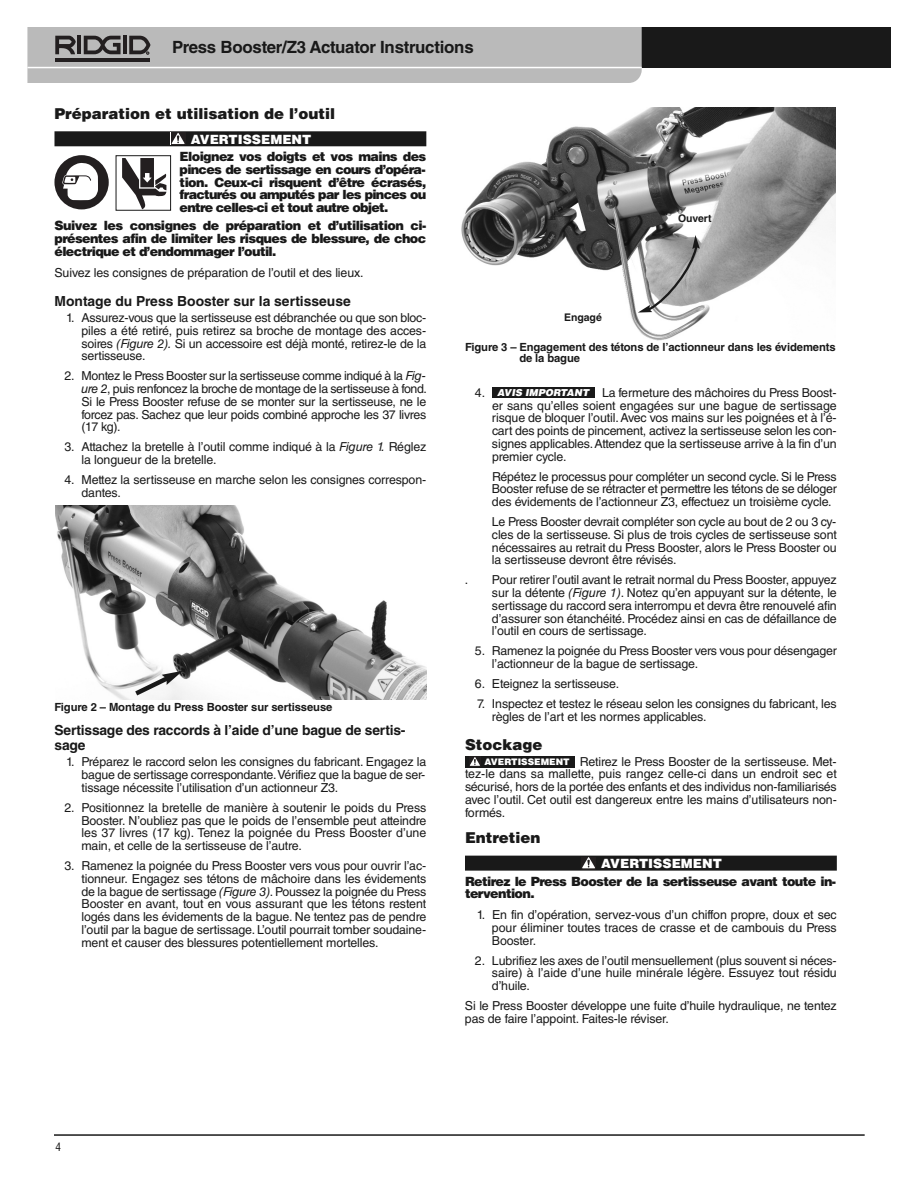
<style>
.page{position:relative;width:918px;height:1188px;background:#fff}
.page>*{position:absolute;margin:0;border:0;box-sizing:border-box;transform-origin:0 0}
.t1{font:700 16.8px "Helvetica LT Std";letter-spacing:-.015em;color:#191919}
.t2{font:900 15px "Helvetica LT Std";color:#191919}
.t3{font:700 13.8px/15.5px "Helvetica LT Std";letter-spacing:-.015em;color:#191919}
.t4{font:900 12.75px/12.8px "Helvetica LT Std";letter-spacing:-.05em;color:#191919;text-align:justify}
.t5{font:900 12.75px "Helvetica LT Std";color:#fff}
.t6{font:12.3px/12.8px "Helvetica LT Std";letter-spacing:-.01em;color:#191919;text-align:justify}
.t7{font:700 11.25px/11.7px "Helvetica LT Std";letter-spacing:-.01em;color:#191919}
.t8{font:condensed 11.25px "Helvetica LT Std";color:#191919}
.t9{font:700 10.5px "Helvetica LT Std";color:#191919}
.t10{font:italic 900 9.6px "Helvetica LT Std";color:#fff}
.t11{font:900 9px "Helvetica LT Std";color:#fff}
.s1{font-style:italic}
</style>
<div class="page">
<hr style="left:54px;top:1134px;width:811px;height:2px;background:#191919">
<div style="left:54px;top:131px;width:372px;height:15px;background:#191919"></div>
<div style="left:171px;top:133px;width:14px;height:12px;background:#231f20"></div>
<svg style="left:172px;top:133px;width:13px;height:11px"></svg>
<div style="left:465px;top:856px;width:372px;height:15px;background:#191919"></div>
<svg style="left:582px;top:867px;width:14px;height:2px"></svg>
<svg style="left:582px;top:857px;width:13px;height:11px"></svg>
<div style="left:464px;top:27px;width:427px;height:41px;background:#191919"></div>
<svg style="left:27px;top:27px;width:615px;height:56px;background:#b5b5b5"></svg>
<div style="left:492px;top:387px;width:103px;height:11px;background:#191919"></div>
<svg style="left:77px;top:155px;width:95px;height:55px"></svg>
<svg style="left:54px;top:155px;width:55px;height:54px"></svg>
<div style="left:117px;top:156px;width:53px;height:54px;background:#fff"></div>
<svg style="left:122px;top:158px;width:45px;height:51px"></svg>
<div style="left:116px;top:155px;width:55px;height:56px;border:1px solid #191919"></div>
<img style="left:461px;top:107px;width:375px;height:234px">
<svg style="left:638px;top:235px;width:62px;height:78px;background:#acacac"></svg>
<img style="left:55px;top:506px;width:371px;height:193px">
<svg style="left:130px;top:671px;width:53px;height:28px"></svg>
<div style="left:465px;top:756px;width:110px;height:12px;background:#191919"></div>
<div style="left:469px;top:757px;width:12px;height:9px;background:#231f20"></div>
<svg style="left:470px;top:757px;width:10px;height:9px"></svg>
<h1 class="t1" style="left:172px;top:41px;width:303px">Press Booster/Z3 Actuator Instructions</h1>
<p class="t2" style="left:55px;top:108px;width:282px">Préparation et utilisation de l’outil</p>
<p class="t5" style="left:191px;top:134px;width:122px">AVERTISSEMENT</p>
<p class="t4" style="left:180px;top:151px;width:248px">Eloignez vos doigts et vos mains des pinces de sertissage en cours d’opéra&shy;tion. Ceux-ci risquent d’être écrasés, fracturés ou amputés par les pinces ou entre celles-ci et tout autre objet.</p>
<p class="t4" style="left:54px;top:221px;width:373px">Suivez les consignes de préparation et d’utilisation ci&shy;présentes afin de limiter les risques de blessure, de choc électrique et d’endommager l’outil.</p>
<p class="t6" style="left:55px;top:267px;width:311px">Suivez les consignes de préparation de l’outil et des lieux.</p>
<p class="t3" style="left:55px;top:295px;width:298px">Montage du Press Booster sur la sertisseuse</p>
<p class="t6" style="left:82px;top:313px;width:346px;text-indent:-15px">1. Assurez-vous que la sertisseuse est débranchée ou que son bloc&shy;piles a été retiré, puis retirez sa broche de montage des acces&shy;soires <span class="s1">(Figure 2).</span> Si un accessoire est déjà monté, retirez-le de la sertisseuse.</p>
<p class="t6" style="left:81px;top:371px;width:347px;text-indent:-17px">2. Montez le Press Booster sur la sertisseuse comme indiqué à la <span class="s1">Fig&shy;ure 2</span>, puis renfoncez la broche de montage de la sertisseuse à fond.<br>Si le Press Booster refuse de se monter sur la sertisseuse, ne le forcez pas. Sachez que leur poids combiné approche les 37 livres (17 kg).</p>
<p class="t6" style="left:82px;top:442px;width:346px;text-indent:-17px">3. Attachez la bretelle à l’outil comme indiqué à la <span class="s1">Figure 1.</span> Réglez la longueur de la bretelle.</p>
<p class="t6" style="left:82px;top:475px;width:346px;text-indent:-17px">4. Mettez la sertisseuse en marche selon les consignes correspon&shy;dantes.</p>
<p class="t7" style="left:55px;top:702px;width:279px">Figure 2 – Montage du Press Booster sur sertisseuse</p>
<p class="t3" style="left:55px;top:724px;width:353px">Sertissage des raccords à l’aide d’une bague de sertis&shy;sage</p>
<p class="t6" style="left:81px;top:757px;width:346px;text-indent:-15px">1. Préparez le raccord selon les consignes du fabricant. Engagez la bague de sertissage correspondante.Vérifiez que la bague de ser&shy;tissage nécessite l’utilisation d’un actionneur Z3.</p>
<p class="t6" style="left:81px;top:802px;width:346px;text-indent:-17px">2. Positionnez la bretelle de manière à soutenir le poids du Press Booster. N’oubliez pas que le poids de l’ensemble peut atteindre les 37 livres (17 kg). Tenez la poignée du Press Booster d’une main, et celle de la sertisseuse de l’autre.</p>
<p class="t6" style="left:81px;top:861px;width:346px;text-indent:-17px">3. Ramenez la poignée du Press Booster vers vous pour ouvrir l’ac&shy;tionneur. Engagez ses tétons de mâchoire dans les évidements de la bague de sertissage <span class="s1">(Figure 3)</span>. Poussez la poignée du Press Booster en avant, tout en vous assurant que les tétons restent logés dans les évidements de la bague. Ne tentez pas de pendre l’outil par la bague de sertissage. L’outil pourrait tomber soudaine&shy;ment et causer des blessures potentiellement mortelles.</p>
<p class="t9" style="left:564px;top:313px;width:39px">Engagé</p>
<p class="t9" style="left:678px;top:215px;width:35px">Ouvert</p>
<p class="t7" style="left:519px;top:342px;width:318px;text-indent:-54px">Figure 3 – Engagement des tétons de l’actionneur dans les évidements de la bague</p>
<p class="t6" style="left:475px;top:387px;width:12px">4.</p>
<p class="t6" style="left:492px;top:387px;width:346px;text-indent:110px">La fermeture des mâchoires du Press Boost&shy;er sans qu’elles soient engagées sur une bague de sertissage risque de bloquer l’outil.Avec vos mains sur les poignées et à l’é&shy;cart des points de pincement, activez la sertisseuse selon les con&shy;signes applicables.Attendez que la sertisseuse arrive à la fin d’un premier cycle.</p>
<p class="t6" style="left:492px;top:471px;width:346px">Répétez le processus pour compléter un second cycle. Si le Press Booster refuse de se rétracter et permettre les tétons de se déloger des évidements de l’actionneur Z3, effectuez un troisième cycle.</p>
<p class="t6" style="left:492px;top:517px;width:346px">Le Press Booster devrait compléter son cycle au bout de 2 ou 3 cy&shy;cles de la sertisseuse. Si plus de trois cycles de sertisseuse sont nécessaires au retrait du Press Booster, alors le Press Booster ou la sertisseuse devront être révisés.</p>
<p class="t6" style="left:465px;top:575px;width:5px">.</p>
<p class="t6" style="left:492px;top:575px;width:346px">Pour retirer l’outil avant le retrait normal du Press Booster, appuyez sur la détente <span class="s1">(Figure 1)</span>. Notez qu’en appuyant sur la détente, le sertissage du raccord sera interrompu et devra être renouvelé afin d’assurer son étanchéité. Procédez ainsi en cas de défaillance de l’outil en cours de sertissage.</p>
<p class="t6" style="left:492px;top:646px;width:346px;text-indent:-17px">5. Ramenez la poignée du Press Booster vers vous pour désengager l’actionneur de la bague de sertissage.</p>
<p class="t6" style="left:475px;top:678px;width:146px">6. Eteignez la sertisseuse.</p>
<p class="t6" style="left:492px;top:698px;width:346px;text-indent:-15px">7. Inspectez et testez le réseau selon les consignes du fabricant, les règles de l’art et les normes applicables.</p>
<p class="t2" style="left:465px;top:739px;width:79px">Stockage</p>
<p class="t6" style="left:465px;top:756px;width:373px;text-indent:115px">Retirez le Press Booster de la sertisseuse. Met&shy;tez-le dans sa mallette, puis rangez celle-ci dans un endroit sec et sécurisé, hors de la portée des enfants et des individus non-familiarisés avec l’outil. Cet outil est dangereux entre les mains d’utilisateurs non&shy;formés.</p>
<p class="t2" style="left:465px;top:832px;width:77px">Entretien</p>
<p class="t5" style="left:601px;top:859px;width:122px">AVERTISSEMENT</p>
<p class="t4" style="left:465px;top:876px;width:373px">Retirez le Press Booster de la sertisseuse avant toute in&shy;tervention.</p>
<p class="t6" style="left:492px;top:910px;width:346px;text-indent:-15px">1. En fin d’opération, servez-vous d’un chiffon propre, doux et sec pour éliminer toutes traces de crasse et de cambouis du Press Booster.</p>
<p class="t6" style="left:492px;top:955px;width:346px;text-indent:-17px">2. Lubrifiez les axes de l’outil mensuellement (plus souvent si néces&shy;saire) à l’aide d’une huile minérale légère. Essuyez tout résidu d’huile.</p>
<p class="t6" style="left:465px;top:1001px;width:373px">Si le Press Booster développe une fuite d’huile hydraulique, ne tentez pas de faire l’appoint. Faites-le réviser.</p>
<p class="t10" style="left:497px;top:389px;width:93px">AVIS IMPORTANT</p>
<p class="t11" style="left:485px;top:758px;width:87px">AVERTISSEMENT</p>
<p class="t8" style="left:56px;top:1143px;width:7px">4</p>
</div>
